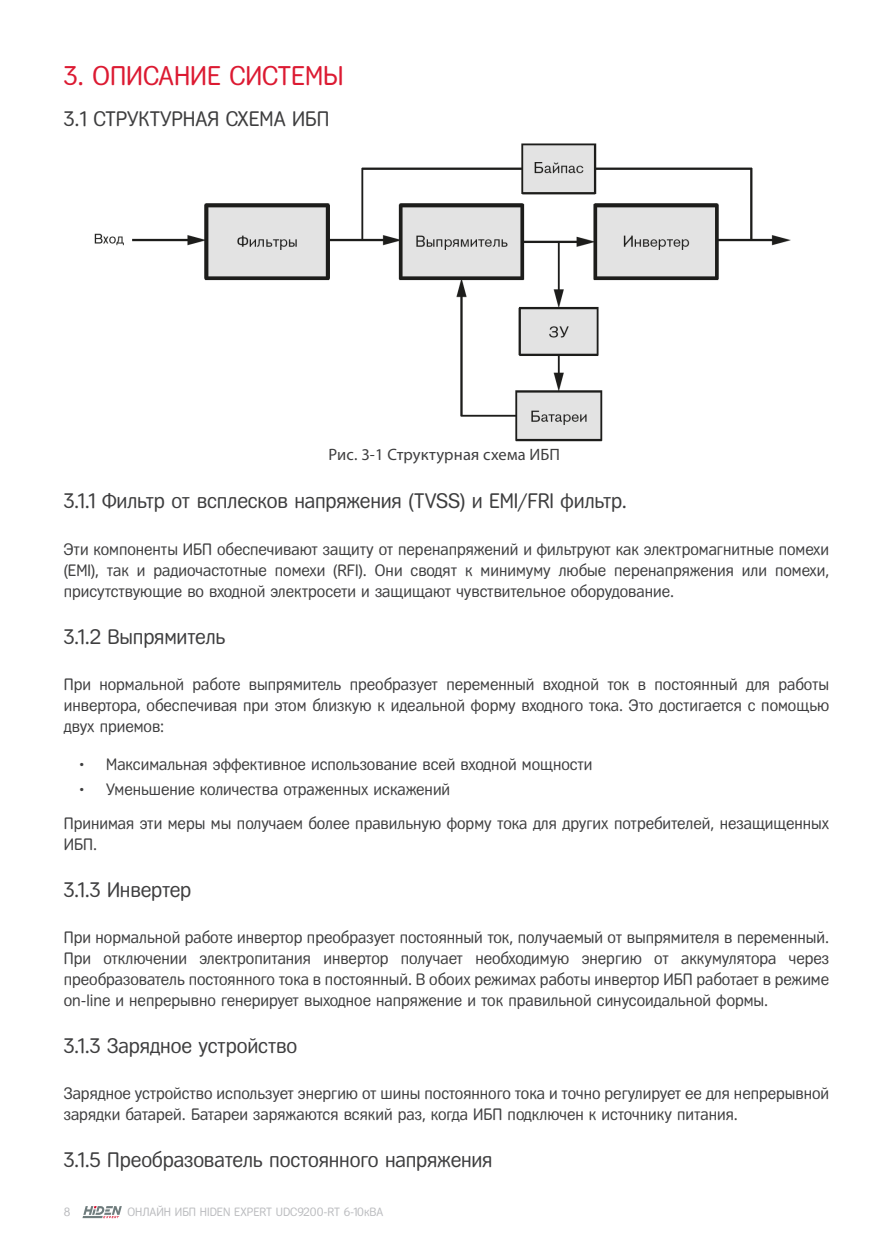
<style>
.page{position:relative;width:893px;height:1255px;background:#fff}
.page>*{position:absolute;margin:0;border:0;box-sizing:border-box;transform-origin:0 0}
.Стиль_абзаца_1{font:27px "Fregat";color:#dc1a32}
.Стиль_абзаца_2_1{font:21px "Fregat";letter-spacing:-.01em;color:#3e3e3f}
.Стиль_абзаца_2{font:21px "Fregat";color:#3e3e3f}
.Стиль_абзаца_3{font:16.5px/21px "Fregat";color:#3e3e3f;text-align:justify}
.Стиль_абзаца_3-2{font:16.5px "Myriad Pro";letter-spacing:.01em;color:#3e3e3f}
.t1{font:12px "Fregat";color:#bcbdc0}
</style>
<div class="page">
<svg style="left:82px;top:1206px;width:40px;height:12px"></svg>
<img style="left:94px;top:143px;width:697px;height:299px">
<p class="Стиль_абзаца_1" style="left:64px;top:61px;width:281px">3. ОПИСАНИЕ СИСТЕМЫ</p>
<p class="Стиль_абзаца_2" style="left:64px;top:107px;width:267px">3.1 СТРУКТУРНАЯ СХЕМА ИБП</p>
<p class="Стиль_абзаца_3-2" style="left:329px;top:444px;width:233px">Рис. 3-1 Структурная схема ИБП</p>
<p class="Стиль_абзаца_2_1" style="left:64px;top:489px;width:565px">3.1.1 Фильтр от всплесков напряжения (TVSS) и EMI/FRI фильтр.</p>
<p class="Стиль_абзаца_3" style="left:64px;top:538px;width:767px">Эти компоненты ИБП обеспечивают защиту от перенапряжений и фильтруют как электромагнитные помехи (EMI), так и радиочастотные помехи (RFI). Они сводят к минимуму любые перенапряжения или помехи, присутствующие во входной электросети и защищают чувствительное оборудование.</p>
<p class="Стиль_абзаца_2_1" style="left:64px;top:624px;width:163px">3.1.2 Выпрямитель</p>
<p class="Стиль_абзаца_3" style="left:64px;top:673px;width:767px">При нормальной работе выпрямитель преобразует переменный входной ток в постоянный для работы инвертора, обеспечивая при этом близкую к идеальной форму входного тока. Это достигается с помощью двух приемов:</p>
<p class="Стиль_абзаца_3" style="left:79px;top:753px;width:515px">• Максимальная эффективное использование всей входной мощности</p>
<p class="Стиль_абзаца_3" style="left:79px;top:779px;width:372px">• Уменьшение количества отраженных искажений</p>
<p class="Стиль_абзаца_3" style="left:64px;top:812px;width:767px">Принимая эти меры мы получаем более правильную форму тока для других потребителей, незащищенных<br>ИБП.</p>
<p class="Стиль_абзаца_2_1" style="left:64px;top:877px;width:129px">3.1.3 Инвертер</p>
<p class="Стиль_абзаца_3" style="left:64px;top:926px;width:767px">При нормальной работе инвертор преобразует постоянный ток, получаемый от выпрямителя в переменный.<br>При отключении электропитания инвертор получает необходимую энергию от аккумулятора через преобразователь постоянного тока в постоянный. В обоих режимах работы инвертор ИБП работает в режиме on-line и непрерывно генерирует выходное напряжение и ток правильной синусоидальной формы.</p>
<p class="Стиль_абзаца_2_1" style="left:64px;top:1033px;width:235px">3.1.3 Зарядное устройство</p>
<p class="Стиль_абзаца_3" style="left:64px;top:1083px;width:767px">Зарядное устройство использует энергию от шины постоянного тока и точно регулирует ее для непрерывной зарядки батарей. Батареи заряжаются всякий раз, когда ИБП подключен к источнику питания.</p>
<p class="Стиль_абзаца_2_1" style="left:64px;top:1147px;width:430px">3.1.5 Преобразователь постоянного напряжения</p>
<p class="t1" style="left:64px;top:1204px;width:8px">8</p>
<p class="t1" style="left:128px;top:1205px;width:257px">ОНЛАЙН ИБП HIDEN EXPERT UDC9200-RT 6-10кВА</p>
</div>
